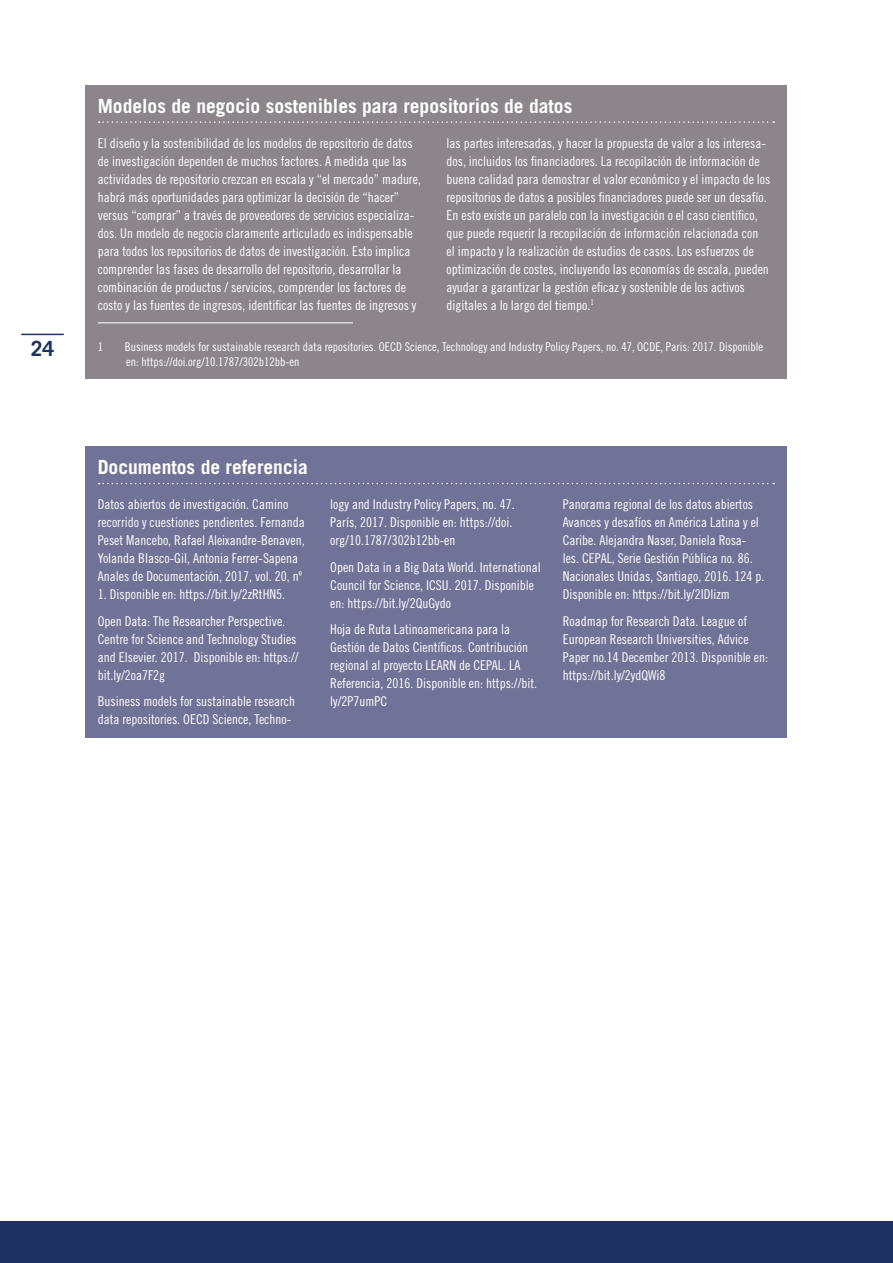
<style>
.page{position:relative;width:893px;height:1263px;background:#fff}
.page>*{position:absolute;margin:0;border:0;box-sizing:border-box;transform-origin:0 0}
.t1{font:700 21px "Trade Gothic";color:#1f3262}
.t2{font:700 19.5px "Trade Gothic";color:#fff}
.t3{font:13.5px/18px "Trade Gothic Cond Eighteen";color:#fff}
.t4{font:12px/15px "Trade Gothic Cond Eighteen";color:#fff}
</style>
<div class="page">
<div style="left:0;top:1221px;width:893px;height:42px;background:#1f3262"></div>
<hr style="left:21px;top:334px;width:43px;height:1px;background:#1f3262">
<div style="left:85px;top:85px;width:702px;height:293px;background:#8d858c"></div>
<svg style="left:99px;top:121px;width:675px;height:2px"></svg>
<hr style="left:98px;top:322px;width:255px;height:1px;background:#fff">
<div style="left:85px;top:446px;width:702px;height:291px;background:#717297"></div>
<svg style="left:99px;top:483px;width:675px;height:1px"></svg>
<h1 class="t1" style="left:31px;top:336px;width:25px">24</h1>
<h2 class="t2" style="left:98px;top:94px;width:476px">Modelos de negocio sostenibles para repositorios de datos</h2>
<p class="t3" style="left:98px;top:134px;width:325px">El diseño y la sostenibilidad de los modelos de repositorio de datos de investigación dependen de muchos factores. A medida que las actividades de repositorio crezcan en escala y “el mercado” madure, habrá más oportunidades para optimizar la decisión de “hacer” versus “comprar” a través de proveedores de servicios especializa&shy;dos. Un modelo de negocio claramente articulado es indispensable para todos los repositorios de datos de investigación. Esto implica comprender las fases de desarrollo del repositorio, desarrollar la combinación de productos / servicios, comprender los factores de costo y las fuentes de ingresos, identificar las fuentes de ingresos y</p>
<p class="t3" style="left:446px;top:134px;width:325px">las partes interesadas, y hacer la propuesta de valor a los interesa&shy;dos, incluidos los financiadores. La recopilación de información de buena calidad para demostrar el valor económico y el impacto de los repositorios de datos a posibles financiadores puede ser un desafío.<br>En esto existe un paralelo con la investigación o el caso científico, que puede requerir la recopilación de información relacionada con<br>el impacto y la realización de estudios de casos. Los esfuerzos de optimización de costes, incluyendo las economías de escala, pueden ayudar a garantizar la gestión eficaz y sostenible de los activos digitales a lo largo del tiempo.<sup>1</sup></p>
<p class="t4" style="left:98px;top:339px;width:7px">1</p>
<p class="t4" style="left:125px;top:339px;width:640px">Business models for sustainable research data repositories. OECD Science, Technology and Industry Policy Papers, no. 47, OCDE, Paris: 2017. Disponible en: https://doi.org/10.1787/302b12bb-en</p>
<h2 class="t2" style="left:98px;top:455px;width:212px">Documentos de referencia</h2>
<p class="t3" style="left:98px;top:495px;width:208px">Datos abiertos de investigación. Camino recorrido y cuestiones pendientes. Fernanda Peset Mancebo, Rafael Aleixandre-Benaven, Yolanda Blasco-Gil, Antonia Ferrer-Sapena Anales de Documentación, 2017, vol. 20, nº</p>
<p class="t3" style="left:98px;top:581px;width:189px;line-height:26.5px">1. Disponible en: https://bit.ly/2zRtHN5.<br>Open Data: The Researcher Perspective.</p>
<p class="t3" style="left:98px;top:630px;width:202px">Centre for Science and Technology Studies and Elsevier. 2017. Disponible en: https:// bit.ly/2oa7F2g</p>
<p class="t3" style="left:98px;top:692px;width:199px">Business models for sustainable research data repositories. OECD Science, Techno-</p>
<p class="t3" style="left:330px;top:495px;width:186px">logy and Industry Policy Papers, no. 47.<br>París, 2017. Disponible en: https://doi. org/10.1787/302b12bb-en</p>
<p class="t3" style="left:330px;top:558px;width:212px">Open Data in a Big Data World. International<br>Council for Science, ICSU. 2017. Disponible en: https://bit.ly/2QuGydo</p>
<p class="t3" style="left:330px;top:620px;width:208px">Hoja de Ruta Latinoamericana para la Gestión de Datos Científicos. Contribución regional al proyecto LEARN de CEPAL. LA Referencia, 2016. Disponible en: https://bit. ly/2P7umPC</p>
<p class="t3" style="left:563px;top:495px;width:203px">Panorama regional de los datos abiertos Avances y desafíos en América Latina y el Caribe. Alejandra Naser, Daniela Rosa&shy;les. CEPAL, Serie Gestión Pública no. 86.<br>Nacionales Unidas, Santiago, 2016. 124 p.<br>Disponible en: https://bit.ly/2IDlizm</p>
<p class="t3" style="left:563px;top:612px;width:207px">Roadmap for Research Data. League of European Research Universities, Advice Paper no.14 December 2013. Disponible en: https://bit.ly/2ydQWi8</p>
</div>
